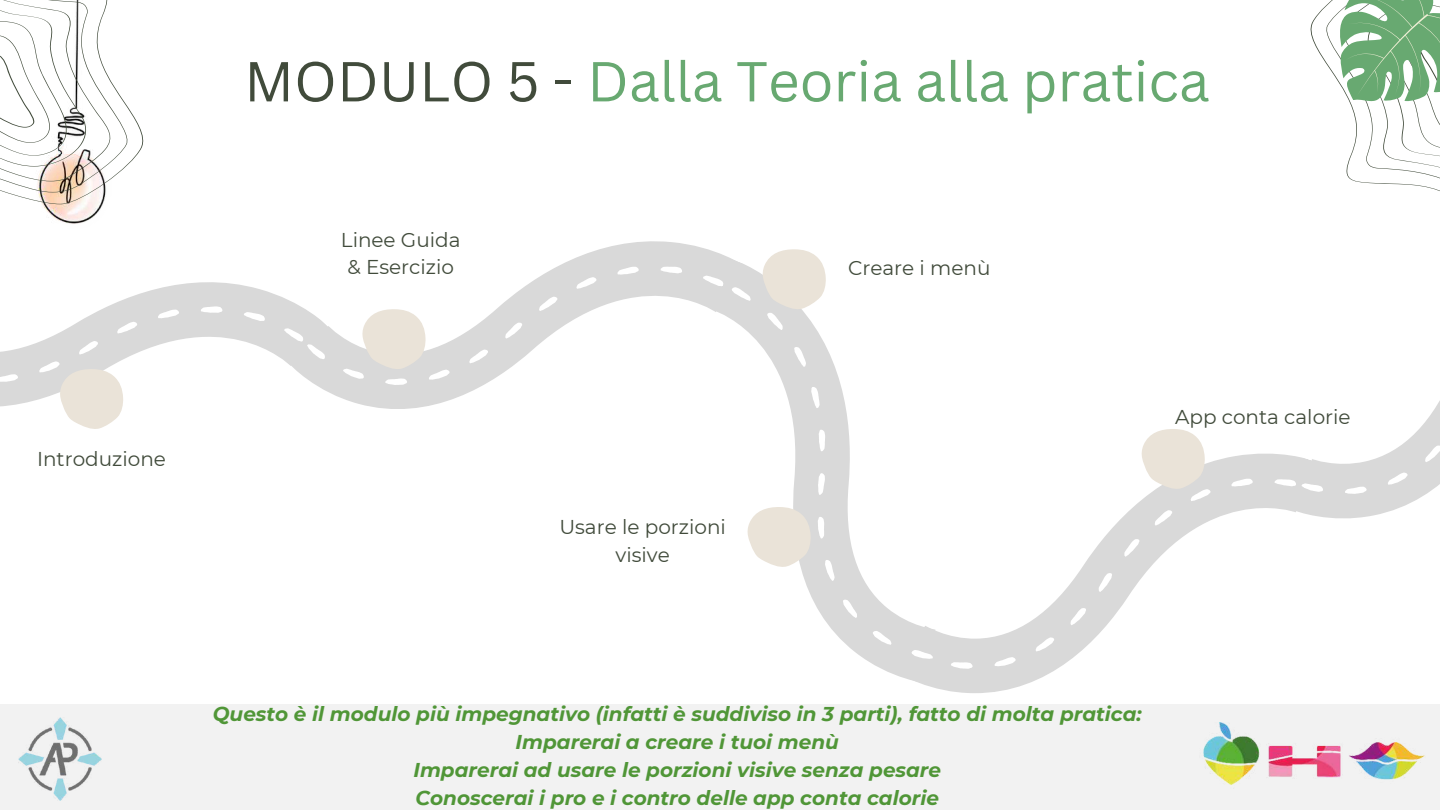
<style>
.page{position:relative;width:1440px;height:810px;background:#fff}
.page>*{position:absolute;margin:0;border:0;box-sizing:border-box;transform-origin:0 0}
.t1{font:55px "Canva Sans";color:#68a971}
.t2{font:italic 700 20px/27.8px "Montserrat";color:#509637;text-align:center}
.t3{font:20px/27.8px "Montserrat";color:#414b3b;text-align:center}
.s1{color:#414b3b}
</style>
<div class="page">
<svg style="left:0;top:282px;width:283px;height:125px"></svg>
<svg style="left:283px;top:256px;width:449px;height:121px"></svg>
<svg style="left:305px;top:241px;width:420px;height:168px"></svg>
<svg style="left:908px;top:453px;width:389px;height:252px"></svg>
<svg style="left:621px;top:259px;width:418px;height:433px"></svg>
<svg style="left:640px;top:286px;width:385px;height:376px"></svg>
<svg style="left:1291px;top:453px;width:10px;height:112px"></svg>
<svg style="left:763px;top:249px;width:63px;height:60px;background:#ebe6dd"></svg>
<svg style="left:748px;top:507px;width:63px;height:60px;background:#ebe5dc"></svg>
<svg style="left:362px;top:309px;width:63px;height:60px;background:#eae4db"></svg>
<svg style="left:60px;top:369px;width:63px;height:60px"></svg>
<svg style="left:1142px;top:429px;width:63px;height:60px;background:#ece6dd"></svg>
<div style="left:0;top:705px;width:1440px;height:105px;background:#f2f2f2"></div>
<img style="left:19px;top:717px;width:83px;height:83px">
<img style="left:1203px;top:723px;width:222px;height:62px">
<img style="left:42px;top:204px;width:61px;height:20px">
<svg style="left:1301px;top:0;width:139px;height:519px"></svg>
<svg style="left:0;top:0;width:144px;height:204px"></svg>
<p class="t3" style="left:37px;top:445px;width:130px">Introduzione</p>
<h1 class="t1" style="left:244px;top:43px;width:967px"><span class="s1">MODULO 5 -</span> Dalla Teoria alla pratica</h1>
<p class="t3" style="left:341px;top:226px;width:121px">Linee Guida &amp; Esercizio</p>
<p class="t3" style="left:559px;top:513px;width:168px">Usare le porzioni visive</p>
<p class="t3" style="left:848px;top:253px;width:144px">Creare i menù</p>
<p class="t3" style="left:1175px;top:403px;width:177px">App conta calorie</p>
<p class="t2" style="left:213px;top:700px;width:931px">Questo è il modulo più impegnativo (infatti è suddiviso in 3 parti), fatto di molta pratica:<br>Imparerai a creare i tuoi menù<br>Imparerai ad usare le porzioni visive senza pesare<br>Conoscerai i pro e i contro delle app conta calorie</p>
</div>
